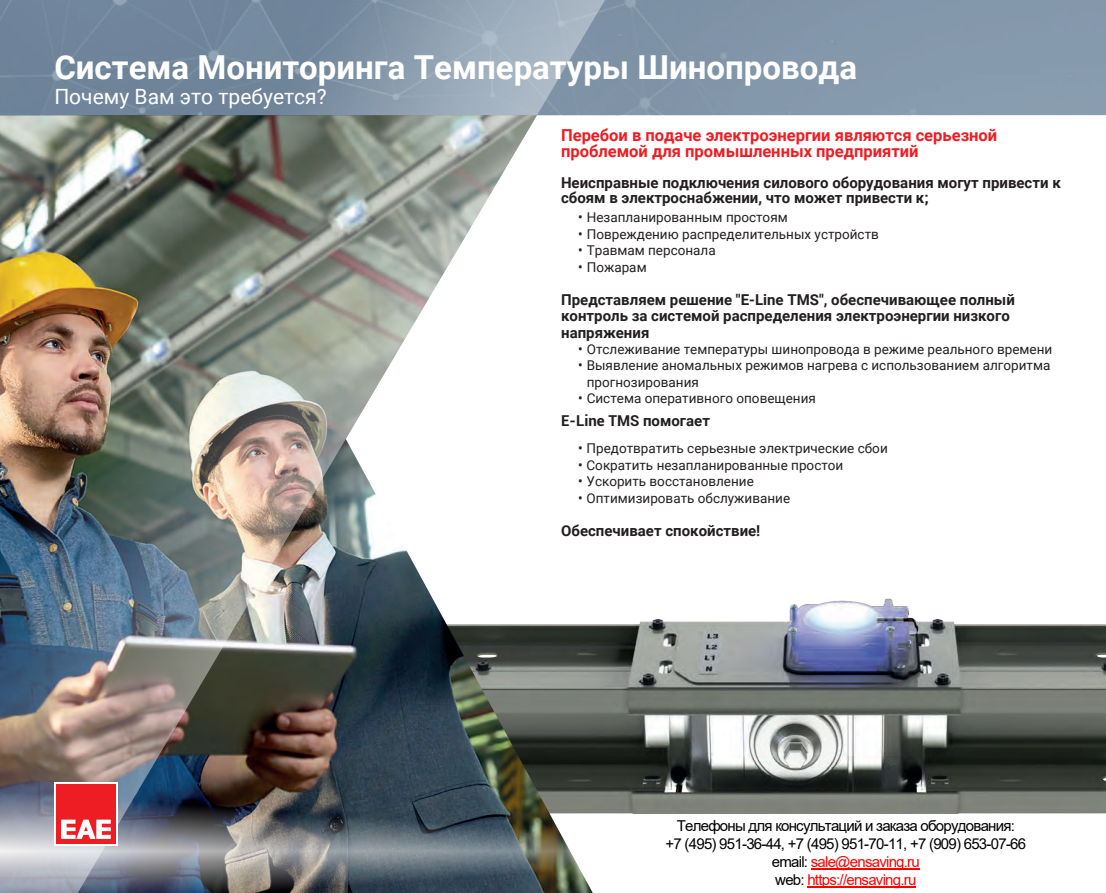
<style>
.page{position:relative;width:1106px;height:893px;background:#fff}
.page>*{position:absolute;margin:0;border:0;box-sizing:border-box;transform-origin:0 0}
.t1{font:700 33px "Roboto";color:#fff}
.t2{font:21px "Roboto";color:#fff}
.t3{font:700 16.5px/16.5px "Roboto";color:#ee1d23}
.t4{font:700 15px/16.5px "Roboto";color:#231f20}
.t5{font:15px/18px "Arial";letter-spacing:-.05em;color:#000;text-align:center}
.t6{font:13.5px/16.2px "Roboto";color:#231f20}
.s1{color:#f00}
</style>
<div class="page">
<img style="left:612px;top:598px;width:494px;height:216px">
<img style="left:0;top:0;width:612px;height:814px">
<img style="left:0;top:759px;width:596px;height:92px">
<img style="left:0;top:851px;width:593px;height:42px">
<div style="left:54px;top:782px;width:64px;height:64px;background:#fff"></div>
<div style="left:56px;top:784px;width:60px;height:60px;background:#ee1d23"></div>
<svg style="left:61px;top:820px;width:50px;height:19px"></svg>
<hr style="left:807px;top:886px;width:109px;height:2px;background:#f00">
<hr style="left:811px;top:868px;width:108px;height:2px;background:#f00">
<h1 class="t1" style="left:54px;top:44px;width:804px">Система Мониторинга Температуры Шинопровода</h1>
<h2 class="t2" style="left:54px;top:82px;width:274px">Почему Вам это требуется?</h2>
<p class="t3" style="left:561px;top:126px;width:437px">Перебои в подаче электроэнергии являются серьезной проблемой для промышленных предприятий</p>
<p class="t4" style="left:561px;top:174px;width:501px;line-height:15px">Неисправные подключения силового оборудования могут привести к сбоям в электроснабжении, что может привести к;</p>
<p class="t6" style="left:578px;top:209px;width:211px">• Незапланированным простоям</p>
<p class="t6" style="left:578px;top:225px;width:302px">• Повреждению распределительных устройств</p>
<p class="t6" style="left:578px;top:242px;width:139px">• Травмам персонала</p>
<p class="t6" style="left:578px;top:258px;width:70px">• Пожарам</p>
<p class="t4" style="left:561px;top:291px;width:455px">Представляем решение "E-Line TMS", обеспечивающее полный контроль за системой распределения электроэнергии низкого напряжения</p>
<p class="t6" style="left:578px;top:341px;width:475px">• Отслеживание температуры шинопровода в режиме реального времени</p>
<p class="t6" style="left:586px;top:357px;width:465px;text-indent:-9px">• Выявление аномальных режимов нагрева с использованием алгоритма прогнозирования</p>
<p class="t6" style="left:578px;top:390px;width:239px">• Система оперативного оповещения</p>
<p class="t4" style="left:561px;top:411px;width:150px">E-Line TMS помогает</p>
<p class="t6" style="left:578px;top:440px;width:311px">• Предотвратить серьезные электрические сбои</p>
<p class="t6" style="left:578px;top:457px;width:267px">• Сократить незапланированные простои</p>
<p class="t6" style="left:578px;top:473px;width:177px">• Ускорить восстановление</p>
<p class="t6" style="left:578px;top:490px;width:214px">• Оптимизировать обслуживание</p>
<p class="t4" style="left:561px;top:522px;width:201px">Обеспечивает спокойствие!</p>
<p class="t5" style="left:665px;top:816px;width:362px">Телефоны для консультаций и заказа оборудования:<br>+7 (495) 951-36-44, +7 (495) 951-70-11, +7 (909) 653-07-66 email: <span class="s1">sale@ensaving.ru<br></span>web: <span class="s1">https://ensaving.ru</span></p>
</div>
